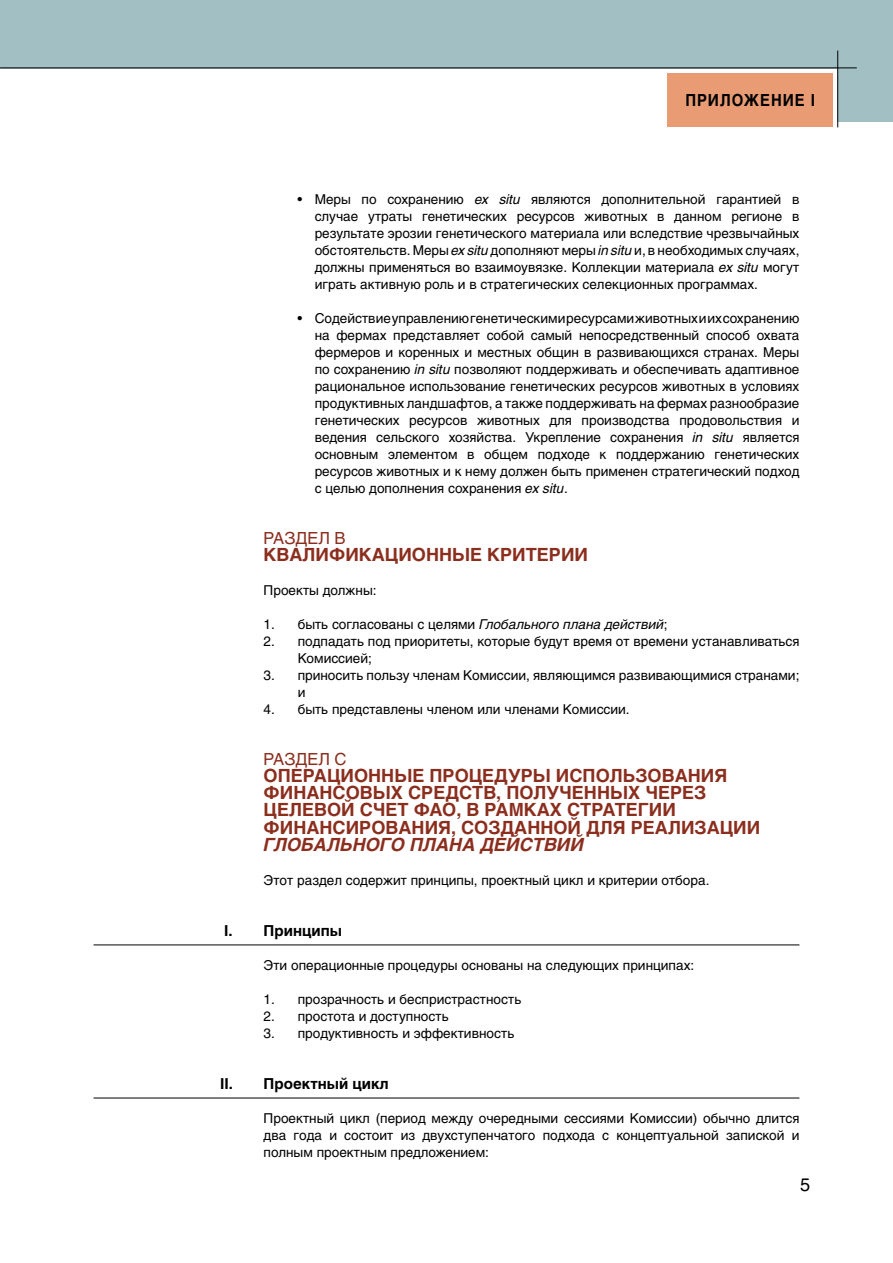
<style>
.page{position:relative;width:893px;height:1263px;background:#fff}
.page>*{position:absolute;margin:0;border:0;box-sizing:border-box;transform-origin:0 0}
.t1{font:700 18px/17px "Helios";color:#8b2e1e}
.t2{font:italic 700 18px "Helios";color:#8b2e1e}
.t3{font:18px "Helios";color:#000}
.t4{font:16.5px "Helios";color:#8b2e1e}
.t5{font:700 16.5px "Helios";letter-spacing:.065em;color:#000;scale:.9 1}
.t6{font:700 15px "Helios";color:#000}
.t7{font:13.5px/17px "Helios";color:#000;text-align:justify}
.s1{font-style:italic}
</style>
<div class="page">
<div style="left:0;top:0;width:893px;height:68px;background:#a2c0c4"></div>
<div style="left:837px;top:0;width:56px;height:122px;background:#a2c0c4"></div>
<div style="left:667px;top:73px;width:166px;height:54px;background:#e99c73"></div>
<hr style="left:0;top:68px;width:857px;height:1px;background:#000">
<hr style="left:837px;top:51px;width:1px;height:76px;background:#000">
<hr style="left:94px;top:944px;width:705px;height:1px;background:#000">
<hr style="left:94px;top:1098px;width:705px;height:1px;background:#000">
<p class="t5" style="left:685px;top:91px;width:146px">Приложение I</p>
<p class="t7" style="left:315px;top:191px;width:486px;text-indent:-17px">• Меры по сохранению <span class="s1">ex situ</span> являются дополнительной гарантией в случае утраты генетических ресурсов животных в данном регионе в результате эрозии генетического материала или вследствие чрезвычайных обстоятельств. Меры <span class="s1">ex situ</span> дополняют меры <span class="s1">in situ</span> и, в необходимых случаях, должны применяться во взаимоувязке. Коллекции материала <span class="s1">ex situ</span> могут играть активную роль и в стратегических селекционных программах.</p>
<p class="t7" style="left:315px;top:310px;width:486px;text-indent:-17px">• Содействие управлению генетическими ресурсами животных и их сохранению на фермах представляет собой самый непосредственный способ охвата фермеров и коренных и местных общин в развивающихся странах. Меры по сохранению <span class="s1">in situ</span> позволяют поддерживать и обеспечивать адаптивное рациональное использование генетических ресурсов животных в условиях продуктивных ландшафтов, а также поддерживать на фермах разнообразие генетических ресурсов животных для производства продовольствия и ведения сельского хозяйства. Укрепление сохранения <span class="s1">in situ</span> является основным элементом в общем подходе к поддержанию генетических ресурсов животных и к нему должен быть применен стратегический подход с целью дополнения сохранения <span class="s1">ex situ</span>.</p>
<p class="t4" style="left:264px;top:529px;width:84px">РАЗДЕЛ B</p>
<h1 class="t1" style="left:264px;top:546px;width:326px">Квалификационные критерии</h1>
<p class="t7" style="left:264px;top:582px;width:114px">Проекты должны:</p>
<p class="t7" style="left:264px;top:616px;width:405px">1. быть согласованы с целями <span class="s1">Глобального плана действий</span>;</p>
<p class="t7" style="left:298px;top:633px;width:503px;text-indent:-34px">2. подпадать под приоритеты, которые будут время от времени устанавливаться<br>Комиссией;</p>
<p class="t7" style="left:298px;top:667px;width:503px;text-indent:-34px">3. приносить пользу членам Комиссии, являющимся развивающимися странами; и</p>
<p class="t7" style="left:264px;top:701px;width:368px">4. быть представлены членом или членами Комиссии.</p>
<p class="t4" style="left:264px;top:750px;width:84px">РАЗДЕЛ C</p>
<h1 class="t1" style="left:264px;top:767px;width:498px">Операционные процедуры использования финансовых средств, полученных через Целевой счет ФАО, в рамках Стратегии финансирования, созданной для реализации</h1>
<h1 class="t2" style="left:264px;top:834px;width:322px">Глобального плана действий</h1>
<p class="t7" style="left:264px;top:871px;width:447px">Этот раздел содержит принципы, проектный цикл и критерии отбора.</p>
<p class="t6" style="left:224px;top:921px;width:30px">I. П</p>
<p class="t6" style="left:274px;top:921px;width:69px">ринципы</p>
<p class="t7" style="left:264px;top:956px;width:432px">Эти операционные процедуры основаны на следующих принципах:</p>
<p class="t7" style="left:264px;top:990px;width:259px">1. прозрачность и беспристрастность</p>
<p class="t7" style="left:264px;top:1007px;width:187px">2. простота и доступность</p>
<p class="t7" style="left:264px;top:1024px;width:252px">3. продуктивность и эффективность</p>
<p class="t6" style="left:220px;top:1074px;width:35px">II. П</p>
<p class="t6" style="left:274px;top:1074px;width:116px">роектный цикл</p>
<p class="t7" style="left:264px;top:1109px;width:537px">Проектный цикл (период между очередными сессиями Комиссии) обычно длится два года и состоит из двухступенчатого подхода с концептуальной запиской и полным проектным предложением:</p>
<h1 class="t3" style="left:800px;top:1174px;width:12px">5</h1>
</div>
